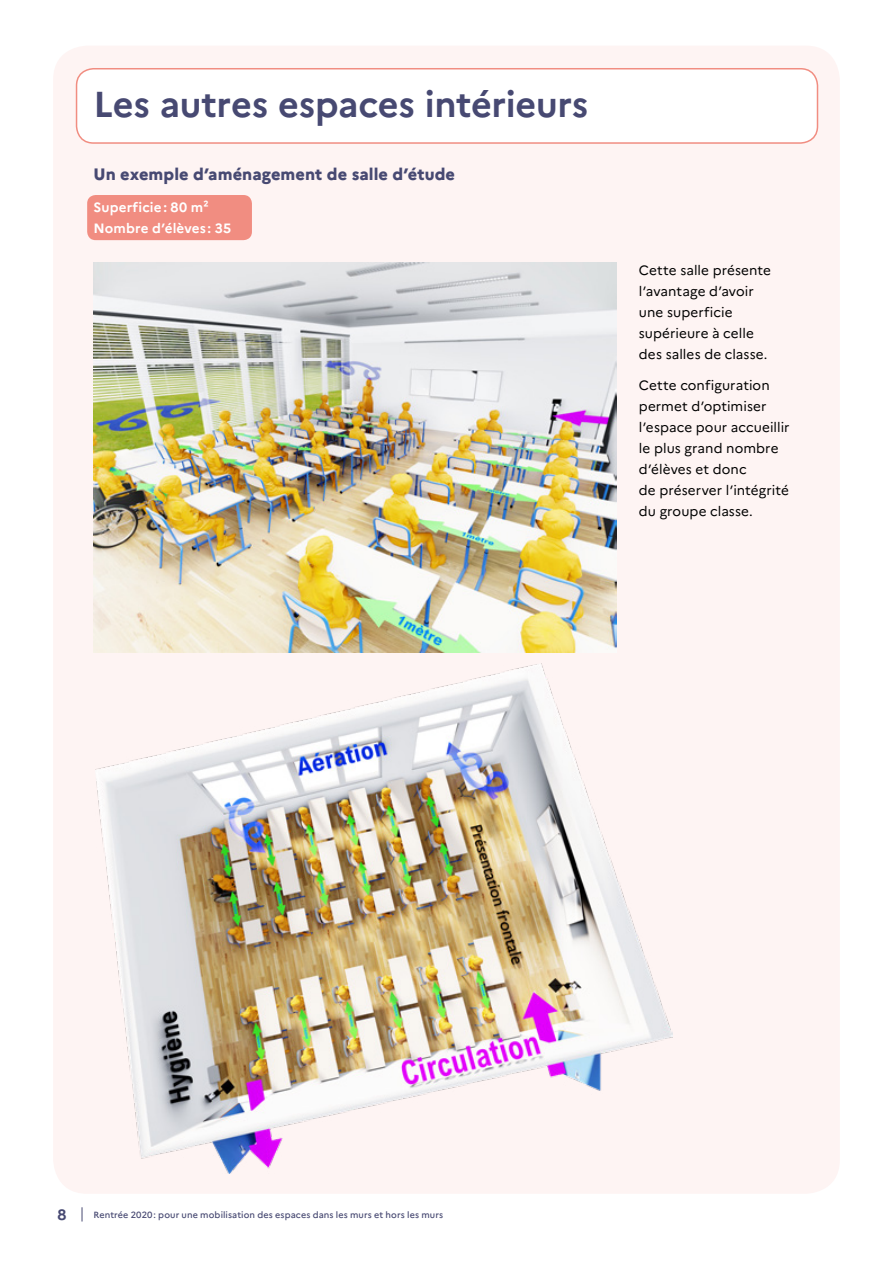
<style>
.page{position:relative;width:893px;height:1263px;background:#fff}
.page>*{position:absolute;margin:0;border:0;box-sizing:border-box;transform-origin:0 0}
.t1{font:700 36px "Marianne";letter-spacing:-.005em;color:#474972}
.t2{font:800 16.5px "Marianne";letter-spacing:.005em;color:#474972}
.t3{font:700 15px "Marianne";color:#474972}
.t4{font:13.5px/21px "Marianne";letter-spacing:.005em;color:#000}
.t5{font:700 13.5px/21px "Marianne";letter-spacing:.01em;color:#fff}
.t6{font:500 9px "Marianne";letter-spacing:.01em;color:#474972}
</style>
<div class="page">
<div style="left:53px;top:46px;width:787px;height:1148px;background:#fef4f3;border-radius:34px"></div>
<svg style="left:82px;top:1207px;width:1px;height:14px"></svg>
<div style="left:77px;top:69px;width:740px;height:74px;background:#fff;border-radius:17px"></div>
<div style="left:76px;top:68px;width:742px;height:76px;border:2px solid #f18d81;border-radius:17px"></div>
<div style="left:87px;top:195px;width:165px;height:45px;background:#f18d81;border-radius:9px"></div>
<img style="left:95px;top:663px;width:577px;height:511px">
<img style="left:94px;top:262px;width:522px;height:390px">
<h1 class="t1" style="left:94px;top:82px;width:496px">Les autres espaces intérieurs</h1>
<p class="t2" style="left:94px;top:164px;width:363px">Un exemple d’aménagement de salle d’étude</p>
<p class="t5" style="left:94px;top:196px;width:139px">Superficie: 80 m²<br>Nombre d’élèves : 35</p>
<p class="t4" style="left:639px;top:259px;width:134px">Cette salle présente l’avantage d’avoir une superficie supérieure à celle des salles de classe.</p>
<p class="t4" style="left:639px;top:375px;width:152px">Cette configuration permet d’optimiser l’espace pour accueillir le plus grand nombre d’élèves et donc<br>de préserver l’intégrité du groupe classe.</p>
<p class="t3" style="left:57px;top:1205px;width:10px">8</p>
<p class="t6" style="left:94px;top:1209px;width:351px">Rentrée 2020: pour une mobilisation des espaces dans les murs et hors les murs</p>
</div>
